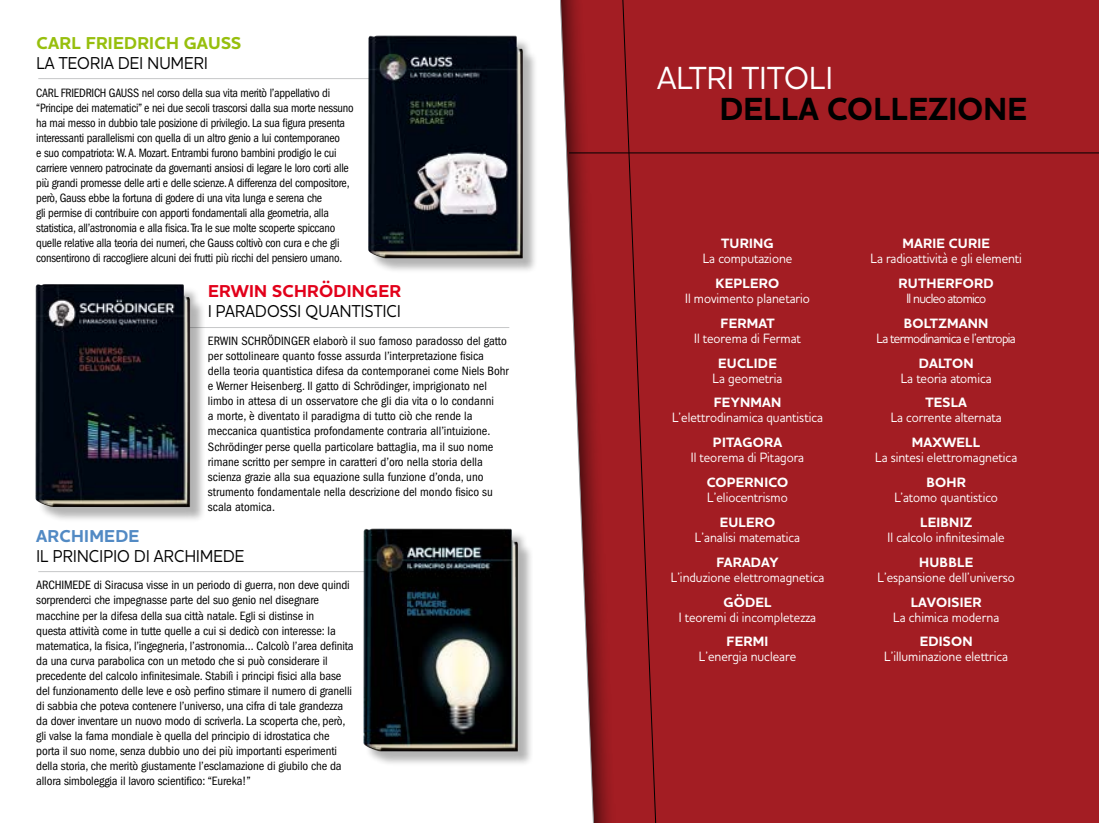
<style>
.page{position:relative;width:1099px;height:823px;background:#fff}
.page>*{position:absolute;margin:0;border:0;box-sizing:border-box;transform-origin:0 0}
.t1{font:700 32.5px "Houschka Pro";letter-spacing:.01em;color:#000}
.t2{font:500 32.5px "Houschka Pro";letter-spacing:.01em;color:#fff;scale:.95 1}
.t3{font:500 17.5px "Houschka Pro";letter-spacing:.015em;color:#000;scale:.9 1}
.t4{font:700 17.5px "Houschka Pro";letter-spacing:.015em;color:#97bf0d}
.t5{font:700 17.5px "Houschka Pro";letter-spacing:.015em;color:#e2001a}
.t6{font:700 17.5px "Houschka Pro";letter-spacing:.015em;color:#528ac4}
.t7{font:500 13.75px "Houschka Pro";color:#fff;scale:.9 1}
.t8{font:700 13.75px "Houschka Pro";letter-spacing:.015em;color:#fff}
.t9{font:500 13.75px "Houschka Pro";letter-spacing:-.05em;color:#fff;scale:.9 1}
.t10{font:condensed 12.5px/15px "ITC Franklin Gothic Std";letter-spacing:-.01em;color:#000}
.t11{font:condensed 12.5px/15px "ITC Franklin Gothic Std";letter-spacing:-.01em;color:#000;scale:.96 1}
</style>
<div class="page">
<hr style="left:38px;top:571px;width:404px;height:1px;background:#c6c7c8">
<hr style="left:105px;top:327px;width:404px;height:1px;background:#c6c7c8">
<hr style="left:38px;top:78px;width:404px;height:1px;background:#c6c7c8">
<div style="left:549px;top:0;width:549px;height:822px;background:#a31d23"></div>
<svg style="left:549px;top:0;width:57px;height:822px"></svg>
<hr style="left:569px;top:152px;width:529px;height:1px;background:#000">
<svg style="left:606px;top:0;width:66px;height:822px"></svg>
<div style="left:38px;top:286px;width:167px;height:236px;background:#000;opacity:.3"></div>
<img style="left:35px;top:284px;width:155px;height:223px">
<div style="left:365px;top:530px;width:168px;height:236px;background:#000;opacity:.3"></div>
<img style="left:363px;top:528px;width:155px;height:223px">
<div style="left:370px;top:38px;width:168px;height:236px;background:#000;opacity:.3"></div>
<img style="left:368px;top:35px;width:155px;height:223px">
<h2 class="t4" style="left:36px;top:31px;width:206px">CARL FRIEDRICH GAUSS</h2>
<h2 class="t3" style="left:36px;top:52px;width:192px">LA TEORIA DEI NUMERI</h2>
<p class="t11" style="left:36px;top:85px;width:332px">CARL FRIEDRICH GAUSS nel corso della sua vita meritò l’appellativo di “Principe dei matematici” e nei due secoli trascorsi dalla sua morte nessuno ha mai messo in dubbio tale posizione di privilegio. La sua figura presenta interessanti parallelismi con quella di un altro genio a lui contemporaneo<br>e suo compatriota: W. A. Mozart. Entrambi furono bambini prodigio le cui carriere vennero patrocinate da governanti ansiosi di legare le loro corti alle più grandi promesse delle arti e delle scienze. A differenza del compositore, però, Gauss ebbe la fortuna di godere di una vita lunga e serena che<br>gli permise di contribuire con apporti fondamentali alla geometria, alla statistica, all’astronomia e alla fisica. Tra le sue molte scoperte spiccano quelle relative alla teoria dei numeri, che Gauss coltivò con cura e che gli consentirono di raccogliere alcuni dei frutti più ricchi del pensiero umano.</p>
<h2 class="t5" style="left:208px;top:280px;width:194px">ERWIN SCHRÖDINGER</h2>
<h2 class="t3" style="left:208px;top:300px;width:216px">I PARADOSSI QUANTISTICI</h2>
<p class="t10" style="left:208px;top:333px;width:302px">ERWIN SCHRÖDINGER elaborò il suo famoso paradosso del gatto per sottolineare quanto fosse assurda l’interpretazione fisica della teoria quantistica difesa da contemporanei come Niels Bohr e Werner Heisenberg. Il gatto di Schrödinger, imprigionato nel limbo in attesa di un osservatore che gli dia vita o lo condanni<br>a morte, è diventato il paradigma di tutto ciò che rende la meccanica quantistica profondamente contraria all’intuizione.<br>Schrödinger perse quella particolare battaglia, ma il suo nome rimane scritto per sempre in caratteri d’oro nella storia della scienza grazie alla sua equazione sulla funzione d’onda, uno strumento fondamentale nella descrizione del mondo fisico su scala atomica.</p>
<h2 class="t6" style="left:36px;top:524px;width:105px">ARCHIMEDE</h2>
<h2 class="t3" style="left:36px;top:544px;width:232px">IL PRINCIPIO DI ARCHIMEDE</h2>
<p class="t10" style="left:36px;top:577px;width:319px">ARCHIMEDE di Siracusa visse in un periodo di guerra, non deve quindi sorprenderci che impegnasse parte del suo genio nel disegnare macchine per la difesa della sua città natale. Egli si distinse in<br>questa attività come in tutte quelle a cui si dedicò con interesse: la matematica, la fisica, l’ingegneria, l’astronomia… Calcolò l’area definita da una curva parabolica con un metodo che si può considerare il precedente del calcolo infinitesimale. Stabilì i principi fisici alla base del funzionamento delle leve e osò perfino stimare il numero di granelli di sabbia che poteva contenere l’universo, una cifra di tale grandezza da dover inventare un nuovo modo di scriverla. La scoperta che, però, gli valse la fama mondiale è quella del principio di idrostatica che porta il suo nome, senza dubbio uno dei più importanti esperimenti della storia, che meritò giustamente l’esclamazione di giubilo che da allora simboleggia il lavoro scientifico: “Eureka!”</p>
<h1 class="t2" style="left:657px;top:57px;width:187px">ALTRI TITOLI</h1>
<h1 class="t1" style="left:719px;top:88px;width:309px">DELLA COLLEZIONE</h1>
<p class="t8" style="left:721px;top:234px;width:54px">TURING</p>
<p class="t7" style="left:702px;top:249px;width:101px">La computazione</p>
<p class="t8" style="left:715px;top:274px;width:65px">KEPLERO</p>
<p class="t7" style="left:685px;top:289px;width:140px">Il movimento planetario</p>
<p class="t8" style="left:720px;top:314px;width:56px">FERMAT</p>
<p class="t7" style="left:694px;top:329px;width:120px">Il teorema di Fermat</p>
<p class="t8" style="left:718px;top:354px;width:60px">EUCLIDE</p>
<p class="t7" style="left:712px;top:369px;width:79px">La geometria</p>
<p class="t8" style="left:713px;top:393px;width:69px">FEYNMAN</p>
<p class="t7" style="left:672px;top:409px;width:169px">L’elettrodinamica quantistica</p>
<p class="t8" style="left:713px;top:433px;width:71px">PITAGORA</p>
<p class="t7" style="left:691px;top:448px;width:127px">Il teorema di Pitagora</p>
<p class="t8" style="left:706px;top:473px;width:83px">COPERNICO</p>
<p class="t7" style="left:707px;top:488px;width:91px">L’eliocentrismo</p>
<p class="t8" style="left:719px;top:513px;width:57px">EULERO</p>
<p class="t7" style="left:695px;top:528px;width:118px">L’analisi matematica</p>
<p class="t8" style="left:716px;top:553px;width:63px">FARADAY</p>
<p class="t7" style="left:670px;top:568px;width:172px">L’induzione elettromagnetica</p>
<p class="t8" style="left:723px;top:592px;width:50px">GÖDEL</p>
<p class="t7" style="left:679px;top:607px;width:154px">I teoremi di incompletezza</p>
<p class="t8" style="left:726px;top:632px;width:43px">FERMI</p>
<p class="t7" style="left:698px;top:647px;width:110px">L’energia nucleare</p>
<p class="t8" style="left:902px;top:234px;width:89px">MARIE CURIE</p>
<p class="t7" style="left:870px;top:249px;width:170px">La radioattività e gli elementi</p>
<p class="t8" style="left:898px;top:274px;width:97px">RUTHERFORD</p>
<p class="t9" style="left:906px;top:289px;width:90px">Il nucleo atomico</p>
<p class="t8" style="left:903px;top:314px;width:86px">BOLTZMANN</p>
<p class="t9" style="left:876px;top:329px;width:156px">La termodinamica e l’entropia</p>
<p class="t8" style="left:918px;top:354px;width:56px">DALTON</p>
<p class="t7" style="left:900px;top:369px;width:103px">La teoria atomica</p>
<p class="t8" style="left:925px;top:393px;width:43px">TESLA</p>
<p class="t7" style="left:890px;top:409px;width:125px">La corrente alternata</p>
<p class="t8" style="left:912px;top:433px;width:70px">MAXWELL</p>
<p class="t7" style="left:875px;top:448px;width:159px">La sintesi elettromagnetica</p>
<p class="t8" style="left:926px;top:473px;width:41px">BOHR</p>
<p class="t7" style="left:894px;top:488px;width:116px">L’atomo quantistico</p>
<p class="t8" style="left:920px;top:513px;width:53px">LEIBNIZ</p>
<p class="t7" style="left:887px;top:528px;width:132px">Il calcolo infinitesimale</p>
<p class="t8" style="left:919px;top:553px;width:55px">HUBBLE</p>
<p class="t7" style="left:877px;top:568px;width:154px">L’espansione dell’universo</p>
<p class="t8" style="left:910px;top:592px;width:72px">LAVOISIER</p>
<p class="t7" style="left:893px;top:607px;width:119px">La chimica moderna</p>
<p class="t8" style="left:919px;top:632px;width:54px">EDISON</p>
<p class="t7" style="left:884px;top:647px;width:139px">L’illuminazione elettrica</p>
</div>
